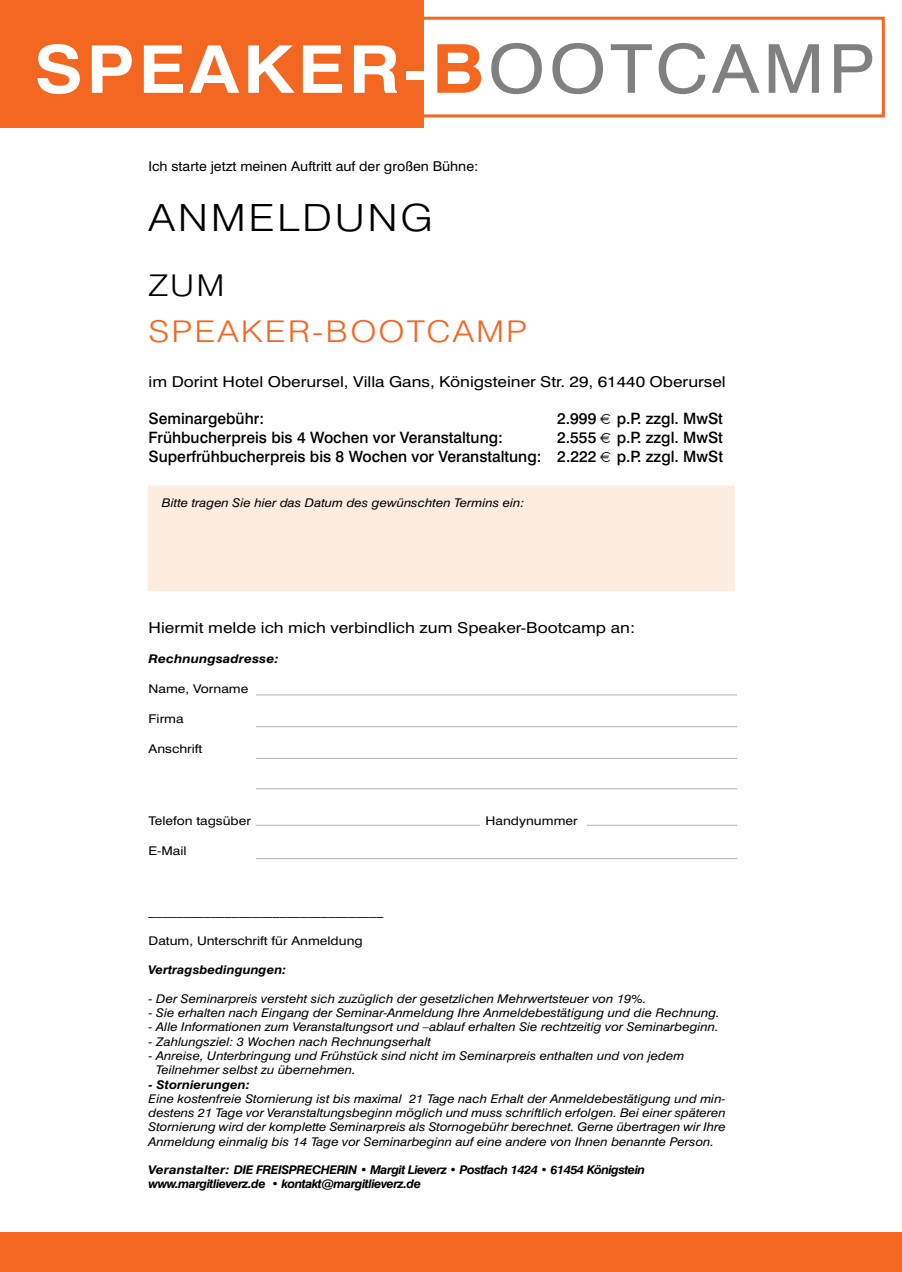
<style>
.page{position:relative;width:902px;height:1272px;background:#fff}
.page>*{position:absolute;margin:0;border:0;box-sizing:border-box;transform-origin:0 0}
.t1{font:700 65.85px "Swiss 721 BT";letter-spacing:.05em;color:#fff;scale:1.1 1}
.t2{font:300 37.5px "Swiss 721 BT";letter-spacing:.06em;color:#000;scale:1.15 1}
.t3{font:300 30px "Swiss 721 BT";letter-spacing:.06em;color:#f36721;scale:1.15 1}
.t4{font:300 30px "Swiss 721 BT";color:#000;scale:1.15 1}
.t5{font:500 15.6px "Swiss 721 BT";color:#000}
.t6{font:15px "Swiss 721 BT";color:#000;scale:1.15 1}
.t7{font:13.5px "Swiss 721 BT";color:#000;scale:1.05 1}
.t8{font:italic 12px/14.2px "Swiss 721 BT";color:#000;text-align:justify;scale:1.1 1}
.t9{font:12px "Swiss 721 BT";color:#000;scale:1.15 1}
.t10{font:italic 700 12px "Swiss 721 BT";letter-spacing:-.04em;color:#000;scale:1.15 1}
.t11{font:italic 700 12px "Swiss 721 BT";letter-spacing:-.04em;color:#000;scale:1.05 1}
.t12{font:italic 700 12px "Swiss 721 BT";color:#000;scale:1.1 1}
.t13{font:italic 700 12px "Swiss 721 BT";color:#000;scale:1.15 1}
.s1{font-size:67.5px;color:#f36721}
.s2{font-weight:400;font-size:67.5px;color:#808080}
</style>
<div class="page">
<div style="left:415px;top:17px;width:469px;height:100px;border:3px solid #f36721"></div>
<div style="left:0;top:0;width:424px;height:128px;background:#f36721"></div>
<div style="left:0;top:1232px;width:901px;height:39px;background:#f36721"></div>
<div style="left:148px;top:485px;width:587px;height:106px;background:#fdede0"></div>
<div style="left:147px;top:484px;width:588px;height:108px;border:1px solid #fff"></div>
<hr style="left:256px;top:694px;width:481px;height:1px;background:#b3b3b3">
<hr style="left:256px;top:726px;width:481px;height:1px;background:#b3b3b3">
<hr style="left:256px;top:758px;width:481px;height:1px;background:#b3b3b3">
<hr style="left:256px;top:788px;width:481px;height:1px;background:#b3b3b3">
<hr style="left:256px;top:825px;width:481px;height:1px;background:#b3b3b3">
<hr style="left:256px;top:858px;width:481px;height:1px;background:#b3b3b3">
<div style="left:480px;top:810px;width:106px;height:25px;background:#fff"></div>
<p class="t1" style="left:34px;top:45px;width:765px">SPEAKER-<span class="s1">B</span><span class="s2">OOTCAMP</span></p>
<p class="t7" style="left:148px;top:161px;width:315px">Ich starte jetzt meinen Auftritt auf der großen Bühne:</p>
<p class="t2" style="left:148px;top:204px;width:249px">ANMELDUNG</p>
<p class="t4" style="left:148px;top:274px;width:68px">ZUM</p>
<p class="t3" style="left:148px;top:320px;width:330px">SPEAKER-BOOTCAMP</p>
<p class="t6" style="left:148px;top:376px;width:503px">im Dorint Hotel Oberursel, Villa Gans, Königsteiner Str. 29, 61440 Oberursel</p>
<p class="t5" style="left:148px;top:411px;width:117px">Seminargebühr:</p>
<p class="t5" style="left:557px;top:411px;width:41px">2.999</p>
<p class="t5" style="left:616px;top:411px;width:108px">p.P. zzgl. MwSt</p>
<p class="t5" style="left:148px;top:430px;width:356px">Frühbucherpreis bis 4 Wochen vor Veranstaltung:</p>
<p class="t5" style="left:557px;top:430px;width:41px">2.555</p>
<p class="t5" style="left:616px;top:430px;width:108px">p.P. zzgl. MwSt</p>
<p class="t5" style="left:148px;top:448px;width:449px">Superfrühbucherpreis bis 8 Wochen vor Veranstaltung: 2.222</p>
<p class="t5" style="left:616px;top:448px;width:108px">p.P. zzgl. MwSt</p>
<p class="t8" style="left:162px;top:496px;width:331px">Bitte tragen Sie hier das Datum des gewünschten Termins ein:</p>
<p class="t6" style="left:148px;top:622px;width:424px">Hiermit melde ich mich verbindlich zum Speaker-Bootcamp an:</p>
<p class="t13" style="left:148px;top:654px;width:115px">Rechnungsadresse:</p>
<p class="t9" style="left:148px;top:684px;width:88px">Name, Vorname</p>
<p class="t9" style="left:148px;top:714px;width:32px">Firma</p>
<p class="t9" style="left:148px;top:744px;width:48px">Anschrift</p>
<p class="t9" style="left:148px;top:816px;width:90px">Telefon tagsüber</p>
<p class="t9" style="left:485px;top:816px;width:82px">Handynummer</p>
<p class="t9" style="left:148px;top:846px;width:35px">E-Mail</p>
<p class="t9" style="left:148px;top:906px;width:205px">__________________________________</p>
<p class="t9" style="left:148px;top:936px;width:188px">Datum, Unterschrift für Anmeldung</p>
<p class="t12" style="left:148px;top:965px;width:127px">Vertragsbedingungen:</p>
<p class="t8" style="left:148px;top:992px;width:454px">- Der Seminarpreis versteht sich zuzüglich der gesetzlichen Mehrwertsteuer von 19%.</p>
<p class="t8" style="left:148px;top:1007px;width:520px">- Sie erhalten nach Eingang der Seminar-Anmeldung Ihre Anmeldebestätigung und die Rechnung.</p>
<p class="t8" style="left:148px;top:1021px;width:520px">- Alle Informationen zum Veranstaltungsort und –ablauf erhalten Sie rechtzeitig vor Seminarbeginn.</p>
<p class="t8" style="left:148px;top:1035px;width:258px">- Zahlungsziel: 3 Wochen nach Rechnungserhalt</p>
<p class="t8" style="left:148px;top:1049px;width:488px">- Anreise, Unterbringung und Frühstück sind nicht im Seminarpreis enthalten und von jedem</p>
<p class="t8" style="left:156px;top:1064px;width:183px">Teilnehmer selbst zu übernehmen.</p>
<p class="t12" style="left:148px;top:1079px;width:93px">- Stornierungen:</p>
<p class="t8" style="left:148px;top:1092px;width:526px">Eine kostenfreie Stornierung ist bis maximal 21 Tage nach Erhalt der Anmeldebestätigung und min&shy;destens 21 Tage vor Veranstaltungsbeginn möglich und muss schriftlich erfolgen. Bei einer späteren Stornierung wird der komplette Seminarpreis als Stornogebühr berechnet. Gerne übertragen wir Ihre Anmeldung einmalig bis 14 Tage vor Seminarbeginn auf eine andere von Ihnen benannte Person.</p>
<p class="t10" style="left:148px;top:1165px;width:433px">Veranstalter: DIE FREISPRECHERIN • Margit Lieverz • Postfach 1424 • 61454 Königstein</p>
<p class="t11" style="left:148px;top:1179px;width:261px">www.margitlieverz.de • kontakt@margitlieverz.de</p>
</div>
